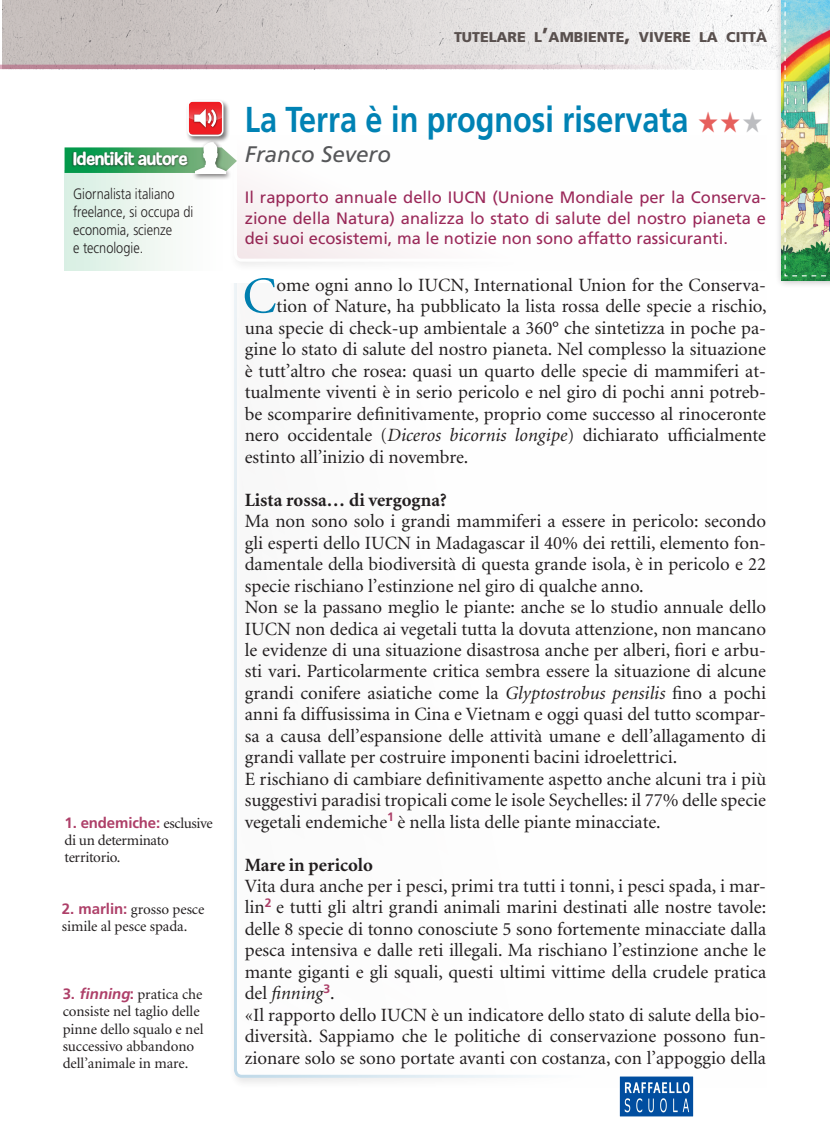
<style>
.page{position:relative;width:830px;height:1127px;background:#fff}
.page>*{position:absolute;margin:0;border:0;box-sizing:border-box;transform-origin:0 0}
._06b_Testograzieconc{font:51.75px "Minion";color:#0082b4}
._04_TitoloTesto{font:700 36px "Frutiger";color:#0082b4;scale:.85 1}
._05_Autore{font:italic 22.5px "Frutiger";color:#57585a}
._06_Testo{font:18.75px/21.5px "Minion";color:#231f20;text-align:justify}
._06b_Testograzieconc-2{font:18.75px "Minion";color:#231f20}
._06_Testo-2{font:700 18.75px "Minion";color:#231f20}
._016e_TitoloBoxeserc{font:18px "New Era Casualbold";letter-spacing:-.02em;color:#fff;scale:1.1 1}
.Cappello_NUOVO{font:16.5px/20.2px "Frutiger";color:#9c2a5b;text-align:justify}
.t1{font:15px/17.2px "Minion";letter-spacing:-.005em;color:#231f20}
._13_TestoBoxColonnin{font:300 15px/18px "Frutiger";color:#231f20;scale:.85 1}
.t2{font:900 14.1px "Frutiger";color:#59504e}
.s1{font-family:"Frutiger";font-weight:700;color:#ae4069}
.s2{font-family:"Frutiger";font-weight:700;font-style:italic;color:#ae4069}
.s3{font-size:20.25px}
.s4{font-family:"Modern Pictograms";font-weight:400;font-size:33px;color:#e6605d}
.s5{font-family:"Modern Pictograms";font-weight:400;font-size:33px;color:#bcbdc0}
.s6{font-style:italic}
</style>
<div class="page">
<svg style="left:2px;top:0;width:772px;height:65px"></svg>
<svg style="left:0;top:65px;width:772px;height:4px;background:#d0aeba"></svg>
<svg style="left:234px;top:284px;width:298px;height:795px"></svg>
<svg style="left:237px;top:185px;width:169px;height:78px"></svg>
<div style="left:64px;top:170px;width:160px;height:100px;background:linear-gradient(to right,#d8efe2,#fffeff)"></div>
<div style="left:192px;top:139px;width:40px;height:41px;background:#231f20;opacity:.6"></div>
<svg style="left:64px;top:142px;width:173px;height:32px"></svg>
<div style="left:71px;top:150px;width:119px;height:17px;background:#231f20;opacity:.75"></div>
<div style="left:186px;top:98px;width:44px;height:45px;background:#231f20;opacity:.6"></div>
<svg style="left:190px;top:103px;width:30px;height:30px"></svg>
<div style="left:187px;top:100px;width:36px;height:36px;border:2px solid #fff;border-radius:5px"></div>
<div style="left:774px;top:0;width:55px;height:289px;background:#231f20;opacity:.3"></div>
<img style="left:780px;top:0;width:49px;height:281px">
<img style="left:783px;top:0;width:47px;height:277px">
<img style="left:619px;top:1076px;width:75px;height:41px">
<p class="_016e_TitoloBoxeserc" style="left:73px;top:148px;width:106px">Identikit autore</p>
<p class="_13_TestoBoxColonnin" style="left:73px;top:185px;width:143px">Giornalista italiano freelance, si occupa di economia, scienze<br>e tecnologie.</p>
<p class="t1" style="left:64px;top:815px;width:150px"><span class="s1">1. endemiche:</span> esclusive di un determinato territorio.</p>
<p class="t1" style="left:62px;top:901px;width:144px"><span class="s1">2. marlin:</span> grosso pesce simile al pesce spada.</p>
<p class="t1" style="left:63px;top:986px;width:142px"><span class="s1">3.</span> <span class="s2">finning</span><span class="s1">:</span> pratica che consiste nel taglio delle pinne dello squalo e nel successivo abbandono dell’animale in mare.</p>
<p class="t2" style="left:454px;top:28px;width:314px">TUTELARE L<span class="s3">’</span>AMBIENTE<span class="s3">,</span> VIVERE LA CITTÀ</p>
<p class="_04_TitoloTesto" style="left:244px;top:98px;width:611px">La Terra è in prognosi riservata <span class="s4">**</span><span class="s5">*</span></p>
<p class="_05_Autore" style="left:244px;top:141px;width:148px">Franco Severo</p>
<p class="Cappello_NUOVO" style="left:244px;top:187px;width:522px">Il rapporto annuale dello IUCN (Unione Mondiale per la Conserva&shy;zione della Natura) analizza lo stato di salute del nostro pianeta e dei suoi ecosistemi, ma le notizie non sono affatto rassicuranti.</p>
<p class="_06b_Testograzieconc" style="left:242px;top:270px;width:36px">C</p>
<p class="_06b_Testograzieconc-2" style="left:276px;top:276px;width:491px">ome ogni anno lo IUCN, International Union for the Conserva-</p>
<p class="_06b_Testograzieconc-2" style="left:276px;top:297px;width:491px">tion of Nature, ha pubblicato la lista rossa delle specie a rischio,</p>
<p class="_06b_Testograzieconc-2" style="left:244px;top:319px;width:522px">una specie di check-up ambientale a 360° che sintetizza in poche pa-</p>
<p class="_06b_Testograzieconc-2" style="left:244px;top:340px;width:522px">gine lo stato di salute del nostro pianeta. Nel complesso la situazione</p>
<p class="_06b_Testograzieconc-2" style="left:244px;top:361px;width:522px">è tutt’altro che rosea: quasi un quarto delle specie di mammiferi at-</p>
<p class="_06b_Testograzieconc-2" style="left:244px;top:383px;width:522px">tualmente viventi è in serio pericolo e nel giro di pochi anni potreb-</p>
<p class="_06b_Testograzieconc-2" style="left:244px;top:404px;width:522px">be scomparire definitivamente, proprio come successo al rinoceronte</p>
<p class="_06b_Testograzieconc-2" style="left:244px;top:426px;width:522px">nero occidentale (<span class="s6">Diceros bicornis longipe</span>) dichiarato ufficialmente</p>
<p class="_06b_Testograzieconc-2" style="left:244px;top:447px;width:225px">estinto all’inizio di novembre.</p>
<p class="_06_Testo-2" style="left:244px;top:490px;width:203px">Lista rossa… di vergogna?</p>
<p class="_06_Testo" style="left:244px;top:511px;width:522px">Ma non sono solo i grandi mammiferi a essere in pericolo: secondo gli esperti dello IUCN in Madagascar il 40% dei rettili, elemento fon&shy;damentale della biodiversità di questa grande isola, è in pericolo e 22 specie rischiano l’estinzione nel giro di qualche anno.</p>
<p class="_06_Testo" style="left:244px;top:597px;width:522px">Non se la passano meglio le piante: anche se lo studio annuale dello IUCN non dedica ai vegetali tutta la dovuta attenzione, non mancano le evidenze di una situazione disastrosa anche per alberi, fiori e arbu&shy;sti vari. Particolarmente critica sembra essere la situazione di alcune grandi conifere asiatiche come la <span class="s6">Glyptostrobus pensilis</span> fino a pochi anni fa diffusissima in Cina e Vietnam e oggi quasi del tutto scompar&shy;sa a causa dell’espansione delle attività umane e dell’allagamento di grandi vallate per costruire imponenti bacini idroelettrici.</p>
<p class="_06_Testo" style="left:244px;top:769px;width:522px">E rischiano di cambiare definitivamente aspetto anche alcuni tra i più suggestivi paradisi tropicali come le isole Seychelles: il 77% delle specie vegetali endemiche<sup>1</sup> è nella lista delle piante minacciate.</p>
<p class="_06_Testo-2" style="left:244px;top:855px;width:130px">Mare in pericolo</p>
<p class="_06_Testo" style="left:244px;top:876px;width:523px">Vita dura anche per i pesci, primi tra tutti i tonni, i pesci spada, i mar&shy;lin<sup>2</sup> e tutti gli altri grandi animali marini destinati alle nostre tavole: delle 8 specie di tonno conosciute 5 sono fortemente minacciate dalla pesca intensiva e dalle reti illegali. Ma rischiano l’estinzione anche le mante giganti e gli squali, questi ultimi vittime della crudele pratica del <span class="s6">finning</span><sup>3</sup>.</p>
<p class="_06_Testo" style="left:244px;top:1005px;width:522px">«Il rapporto dello IUCN è un indicatore dello stato di salute della bio&shy;diversità. Sappiamo che le politiche di conservazione possono fun&shy;zionare solo se sono portate avanti con costanza, con l’appoggio della</p>
</div>
